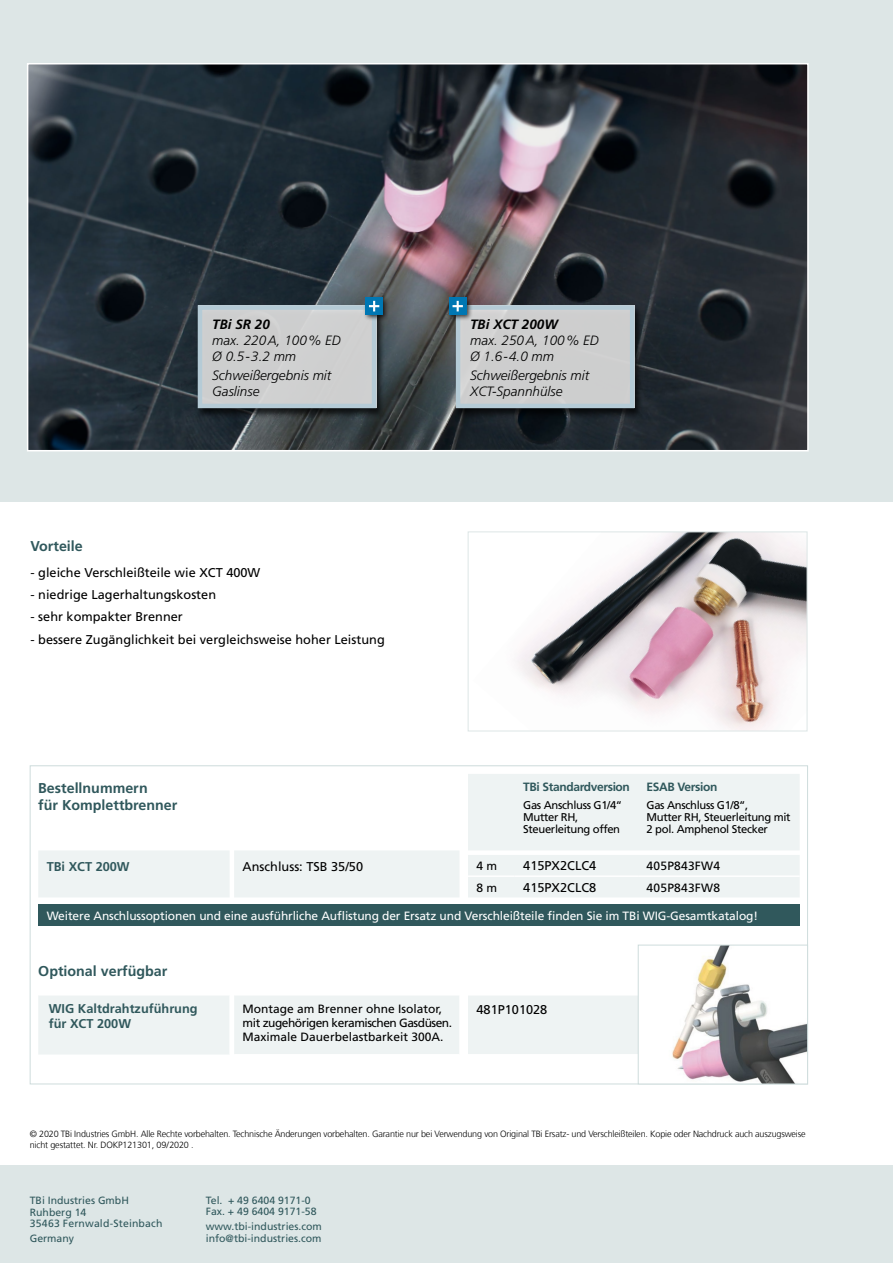
<style>
.page{position:relative;width:893px;height:1263px;background:#fff}
.page>*{position:absolute;margin:0;border:0;box-sizing:border-box;transform-origin:0 0}
.t1{font:700 14.25px/17.1px "Frutiger LT Std";color:#30585c}
.t2{font:italic 300 13.5px/16.2px "Frutiger LT Std";color:#000}
.t3{font:italic 700 13.5px "Frutiger LT Std";color:#000}
.t4{font:12.75px "Frutiger LT Std";color:#000}
.t5{font:700 12.75px/15.3px "Frutiger LT Std";color:#30585c}
.t6{font:12px "Frutiger LT Std";letter-spacing:-.01em;color:#fff}
.t7{font:12px/14.4px "Frutiger LT Std";color:#000}
.t8{font:700 12px "Frutiger LT Std";letter-spacing:-.03em;color:#30585c}
.t9{font:12px "Frutiger LT Std";letter-spacing:.02em;color:#000}
.t10{font:11.25px/12px "Frutiger LT Std";letter-spacing:-.03em;color:#000}
.t11{font:10.5px/11.2px "Frutiger LT Std";color:#30585c}
.t12{font:300 9px/10.8px "Frutiger";letter-spacing:-.015em;color:#000}
</style>
<div class="page">
<div style="left:0;top:0;width:893px;height:502px;background:#dde6e6"></div>
<div style="left:0;top:1165px;width:893px;height:98px;background:#dde6e6"></div>
<svg style="left:38px;top:774px;width:762px;height:123px;fill:#eef3f3"></svg>
<hr style="left:468px;top:875px;width:47px;height:2px;background:#fff">
<hr style="left:515px;top:875px;width:123px;height:2px;background:#fff">
<hr style="left:638px;top:875px;width:162px;height:2px;background:#fff">
<div style="left:38px;top:995px;width:600px;height:60px;background:#eef3f3"></div>
<img style="left:672px;top:947px;width:134px;height:135px">
<div style="left:638px;top:945px;width:170px;height:139px;border:1px solid #cedcdc"></div>
<div style="left:38px;top:904px;width:762px;height:22px;background:#30585c"></div>
<img style="left:517px;top:533px;width:288px;height:196px">
<div style="left:468px;top:531px;width:339px;height:200px;border:1px solid #dde6e6"></div>
<img style="left:30px;top:66px;width:776px;height:382px">
<div style="left:27px;top:63px;width:782px;height:388px;border:2px solid #fff"></div>
<div style="left:195px;top:305px;width:190px;height:115px;background:#000;opacity:.72"></div>
<div style="left:198px;top:305px;width:178px;height:103px;background:#cecfcf"></div>
<div style="left:453px;top:305px;width:190px;height:115px;background:#000;opacity:.72"></div>
<div style="left:456px;top:305px;width:178px;height:103px;background:#cdcece"></div>
<div style="left:198px;top:305px;width:178px;height:103px;border:4px solid #b5cbd6"></div>
<div style="left:456px;top:305px;width:178px;height:103px;border:4px solid #b5cbd6"></div>
<div style="left:363px;top:295px;width:27px;height:26px;background:#000;opacity:.75"></div>
<div style="left:366px;top:298px;width:17px;height:17px;background:#0077b3"></div>
<div style="left:447px;top:295px;width:26px;height:26px;background:#000;opacity:.75"></div>
<div style="left:449px;top:298px;width:17px;height:17px;background:#0077b3"></div>
<svg style="left:369px;top:301px;width:10px;height:10px"></svg>
<svg style="left:452px;top:301px;width:11px;height:10px"></svg>
<h2 class="t3" style="left:212px;top:316px;width:59px">TBi SR 20</h2>
<h2 class="t2" style="left:212px;top:333px;width:130px">max. 220A, 100% ED<br>Ø 0.5 - 3.2 mm</h2>
<h2 class="t2" style="left:212px;top:367px;width:121px">Schweißergebnis mit<br>Gaslinse</h2>
<h2 class="t3" style="left:470px;top:316px;width:89px">TBi XCT 200W</h2>
<h2 class="t2" style="left:470px;top:333px;width:130px">max. 250A, 100% ED<br>Ø 1.6 - 4.0 mm</h2>
<h2 class="t2" style="left:470px;top:367px;width:121px">Schweißergebnis mit<br>XCT-Spannhülse</h2>
<h1 class="t1" style="left:31px;top:537px;width:54px">Vorteile</h1>
<h3 class="t4" style="left:31px;top:565px;width:231px">- gleiche Verschleißteile wie XCT 400W</h3>
<h3 class="t4" style="left:31px;top:587px;width:187px">- niedrige Lagerhaltungskosten</h3>
<h3 class="t4" style="left:31px;top:609px;width:154px">- sehr kompakter Brenner</h3>
<h3 class="t4" style="left:31px;top:632px;width:356px">- bessere Zugänglichkeit bei vergleichsweise hoher Leistung</h3>
<h1 class="t1" style="left:38px;top:780px;width:141px">Bestellnummern<br>für Komplettbrenner</h1>
<h3 class="t8" style="left:523px;top:780px;width:108px">TBi Standardversion</h3>
<p class="t10" style="left:523px;top:799px;width:100px">Gas Anschluss G1/4“<br>Mutter RH,<br>Steuerleitung offen</p>
<h3 class="t8" style="left:647px;top:780px;width:72px">ESAB Version</h3>
<p class="t10" style="left:647px;top:799px;width:146px">Gas Anschluss G1/8“,<br>Mutter RH, Steuerleitung mit<br>2 pol. Amphenol Stecker</p>
<h3 class="t5" style="left:47px;top:859px;width:84px">TBi XCT 200W</h3>
<h3 class="t4" style="left:243px;top:859px;width:122px">Anschluss: TSB 35/50</h3>
<h3 class="t7" style="left:476px;top:858px;width:22px">4 m</h3>
<h3 class="t4" style="left:523px;top:858px;width:74px">415PX2CLC4</h3>
<h3 class="t9" style="left:647px;top:858px;width:75px">405P843FW4</h3>
<h3 class="t7" style="left:476px;top:880px;width:22px">8 m</h3>
<h3 class="t4" style="left:523px;top:880px;width:74px">415PX2CLC8</h3>
<h3 class="t9" style="left:647px;top:880px;width:75px">405P843FW8</h3>
<h3 class="t6" style="left:47px;top:909px;width:713px">Weitere Anschlussoptionen und eine ausführliche Auflistung der Ersatz und Verschleißteile finden Sie im TBi WIG-Gesamtkatalog!</h3>
<h1 class="t1" style="left:38px;top:962px;width:131px">Optional verfügbar</h1>
<h3 class="t5" style="left:49px;top:1001px;width:150px">WIG Kaltdrahtzuführung für XCT 200W</h3>
<h3 class="t7" style="left:243px;top:1001px;width:211px">Montage am Brenner ohne Isolator, mit zugehörigen keramischen Gasdüsen.<br>Maximale Dauerbelastbarkeit 300A.</h3>
<h3 class="t4" style="left:476px;top:1002px;width:72px">481P101028</h3>
<p class="t12" style="left:30px;top:1129px;width:777px">© 2020 TBi Industries GmbH. Alle Rechte vorbehalten. Technische Änderungen vorbehalten. Garantie nur bei Verwendung von Original TBi Ersatz- und Verschleißteilen. Kopie oder Nachdruck auch auszugsweise nicht gestattet. Nr. DOKP121301, 09/ 2020 .</p>
<p class="t11" style="left:30px;top:1195px;width:134px">TBi Industries GmbH<br>Ruhberg 14<br>35463 Fernwald-Steinbach</p>
<p class="t11" style="left:30px;top:1232px;width:46px">Germany</p>
<p class="t11" style="left:206px;top:1194px;width:112px">Tel. + 49 6404 9171-0<br>Fax. + 49 6404 9171-58</p>
<p class="t11" style="left:206px;top:1221px;width:118px">www.tbi-industries.com info@tbi-industries.com</p>
</div>
